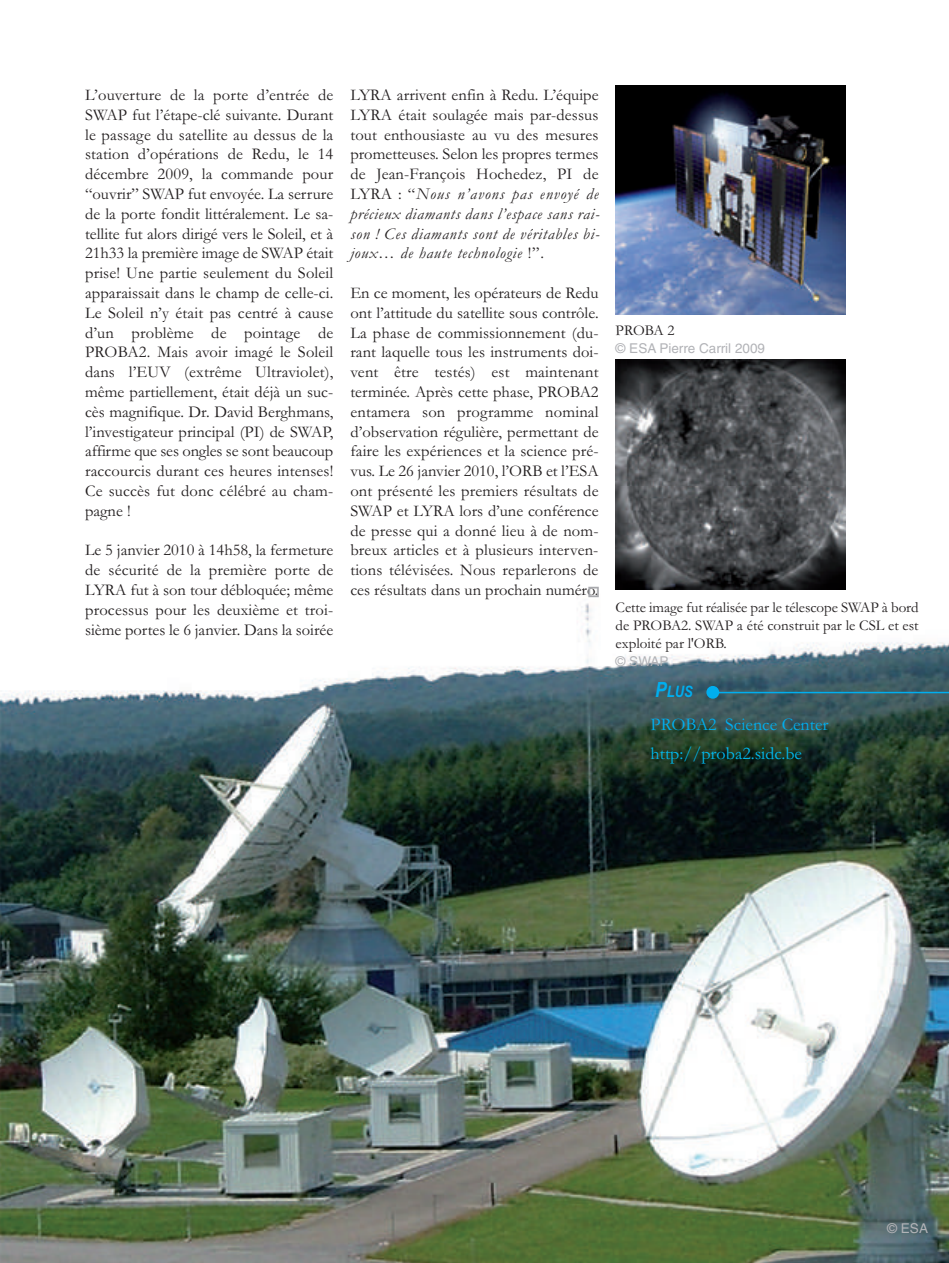
<style>
.page{position:relative;width:949px;height:1263px;background:#fff}
.page>*{position:absolute;margin:0;border:0;box-sizing:border-box;transform-origin:0 0}
.t1{font:18px "Garamond";color:#00baf1}
.t2{font:18px "Garamond";color:#00aeef}
.t3{font:16.5px/19.8px "Garamond";letter-spacing:.01em;color:#231f20;text-align:justify}
.t4{font:italic 700 15.75px "Arial Narrow";color:#00aeef}
.t5{font:15px/18px "Garamond";color:#231f20;text-align:justify}
.t6{font:13.5px "Helvetica";color:#b2b3b7}
.s1{font-style:italic}
.s2{font-size:21px}
</style>
<div class="page">
<img style="left:0;top:487px;width:948px;height:776px">
<img style="left:615px;top:85px;width:230px;height:230px">
<img style="left:615px;top:360px;width:230px;height:229px">
<hr style="left:710px;top:692px;width:238px;height:1px;background:#00aeef">
<div style="left:706px;top:686px;width:13px;height:13px;background:#00aeef;border-radius:50%"></div>
<svg style="left:588px;top:587px;width:11px;height:10px"></svg>
<p class="t3" style="left:85px;top:84px;width:250px">L’ouverture de la porte d’entrée de SWAP fut l’étape-clé suivante. Durant le passage du satellite au dessus de la station d’opérations de Redu, le 14 décembre 2009, la commande pour “ouvrir” SWAP fut envoyée. La serrure de la porte fondit littéralement. Le sa&shy;tellite fut alors dirigé vers le Soleil, et à 21h33 la première image de SWAP était prise! Une partie seulement du Soleil apparaissait dans le champ de celle-ci.<br>Le Soleil n’y était pas centré à cause d’un problème de pointage de PROBA2. Mais avoir imagé le Soleil dans l’EUV (extrême Ultraviolet), même partiellement, était déjà un suc&shy;cès magnifique. Dr. David Berghmans, l’investigateur principal (PI) de SWAP, affirme que ses ongles se sont beaucoup raccourcis durant ces heures intenses!<br>Ce succès fut donc célébré au cham&shy;pagne !</p>
<p class="t3" style="left:85px;top:540px;width:250px">Le 5 janvier 2010 à 14h58, la fermeture de sécurité de la première porte de LYRA fut à son tour débloquée; même processus pour les deuxième et troi&shy;sième portes le 6 janvier. Dans la soirée</p>
<p class="t3" style="left:350px;top:84px;width:250px">LYRA arrivent enfin à Redu. L’équipe LYRA était soulagée mais par-dessus tout enthousiaste au vu des mesures prometteuses. Selon les propres termes de Jean-François Hochedez, PI de LYRA : “<span class="s1">Nous n’avons pas envoyé de précieux diamants dans l’espace sans rai&shy;son ! Ces diamants sont de véritables bi&shy;joux… de haute technologie</span> !”.</p>
<p class="t3" style="left:350px;top:282px;width:250px">En ce moment, les opérateurs de Redu ont l’attitude du satellite sous contrôle.<br>La phase de commissionnement (du&shy;rant laquelle tous les instruments doi&shy;vent être testés) est maintenant terminée. Après cette phase, PROBA2 entamera son programme nominal d’observation régulière, permettant de faire les expériences et la science pré&shy;vus. Le 26 janvier 2010, l’ORB et l’ESA ont présenté les premiers résultats de SWAP et LYRA lors d’une conférence de presse qui a donné lieu à de nom&shy;breux articles et à plusieurs interven&shy;tions télévisées. Nous reparlerons de ces résultats dans un prochain numéro.</p>
<p class="t5" style="left:615px;top:320px;width:60px">PROBA 2</p>
<p class="t6" style="left:615px;top:343px;width:151px">© ESA Pierre Carril 2009</p>
<p class="t5" style="left:615px;top:597px;width:304px">Cette image fut réalisée par le télescope SWAP à bord de PROBA2. SWAP a été construit par le CSL et est exploité par l'ORB.</p>
<p class="t6" style="left:615px;top:656px;width:54px">© SWAP</p>
<p class="t4" style="left:655px;top:682px;width:39px"><span class="s2">P</span>LUS</p>
<p class="t2" style="left:650px;top:713px;width:179px">PROBA2 Science Center</p>
<p class="t1" style="left:650px;top:743px;width:153px">http://proba2.sidc.be</p>
<p class="t6" style="left:887px;top:1223px;width:42px">© ESA</p>
</div>
